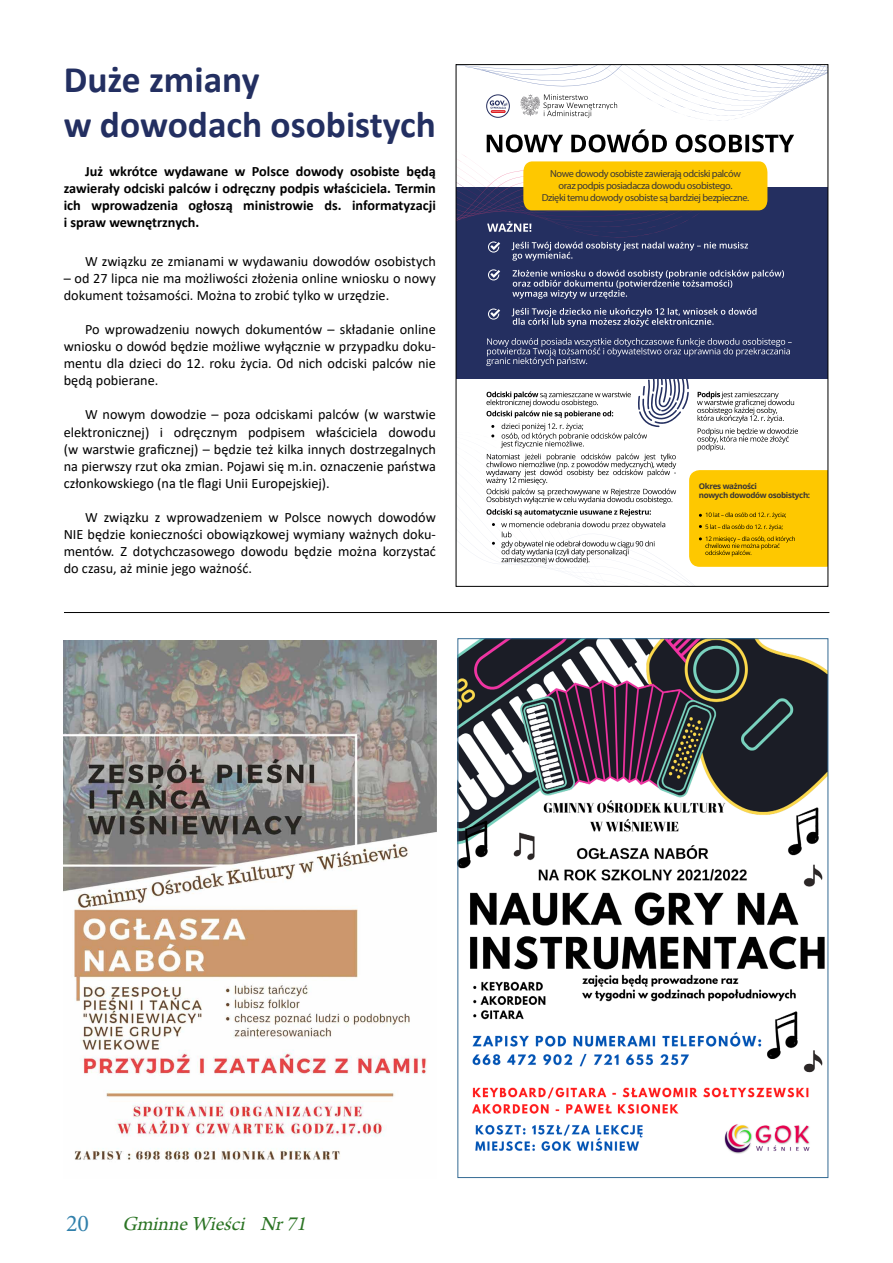
<style>
.page{position:relative;width:893px;height:1263px;background:#fff}
.page>*{position:absolute;margin:0;border:0;box-sizing:border-box;transform-origin:0 0}
.t1{font:700 37.5px/45px "Calibri";color:#232f61}
.t2{font:24px "Minion Pro";color:#3180ab}
.t3{font:italic 21px "Arno Pro";color:#2c7525}
.t4{font:14.25px/17.1px "Calibri";color:#000;text-align:justify}
.t5{font:700 14.25px/17.1px "Calibri";color:#000;text-align:justify}
.t6{font:10.2px/12px "Open Sans";letter-spacing:-.04em;color:#3b3735;text-align:center}
.t7{font:700 7.95px/9.6px "Open Sans";letter-spacing:-.04em;color:#3b3735}
</style>
<div class="page">
<img style="left:460px;top:640px;width:366px;height:514px">
<img style="left:64px;top:640px;width:373px;height:520px">
<div style="left:456px;top:187px;width:372px;height:192px;background:#242f60"></div>
<svg style="left:462px;top:338px;width:364px;height:244px"></svg>
<svg style="left:458px;top:66px;width:368px;height:261px"></svg>
<hr style="left:64px;top:612px;width:765px;height:1px;background:#000">
<h1 class="t1" style="left:64px;top:56px;width:374px">Duże zmiany<br>w dowodach osobistych</h1>
<p class="t5" style="left:64px;top:162px;width:374px;text-indent:21px">Już wkrótce wydawane w Polsce dowody osobiste będą zawierały odciski palców i odręczny podpis właściciela. Termin ich wprowadzenia ogłoszą ministrowie ds. informatyzacji i spraw wewnętrznych.</p>
<p class="t4" style="left:85px;top:252px;width:352px">W związku ze zmianami w wydawaniu dowodów osobistych</p>
<p class="t4" style="left:64px;top:269px;width:374px">– od 27 lipca nie ma możliwości złożenia online wniosku o nowy dokument tożsamości. Można to zrobić tylko w urzędzie.</p>
<p class="t4" style="left:64px;top:320px;width:374px;text-indent:21px">Po wprowadzeniu nowych dokumentów – składanie online wniosku o dowód będzie możliwe wyłącznie w przypadku doku&shy;mentu dla dzieci do 12. roku życia. Od nich odciski palców nie będą pobierane.</p>
<p class="t4" style="left:64px;top:406px;width:374px;text-indent:21px">W nowym dowodzie – poza odciskami palców (w warstwie elektronicznej) i odręcznym podpisem właściciela dowodu (w warstwie graficznej) – będzie też kilka innych dostrzegalnych na pierwszy rzut oka zmian. Pojawi się m.in. oznaczenie państwa członkowskiego (na tle flagi Unii Europejskiej).</p>
<p class="t4" style="left:64px;top:508px;width:374px;text-indent:21px">W związku z wprowadzeniem w Polsce nowych dowodów NIE będzie konieczności obowiązkowej wymiany ważnych doku&shy;mentów. Z dotychczasowego dowodu będzie można korzystać do czasu, aż minie jego ważność.</p>
<p class="t6" style="left:542px;top:167px;width:209px">Nowe dowody osobiste zawierają odciski palców oraz podpis posiadacza dowodu osobistego.<br>Dzięki temu dowody osobiste są bardziej bezpieczne.</p>
<p class="t7" style="left:699px;top:481px;width:113px">Okres ważności<br>nowych dowodów osobistych:</p>
<h2 class="t2" style="left:66px;top:1207px;width:25px">20</h2>
<h3 class="t3" style="left:122px;top:1212px;width:191px">GminneWieści Nr71</h3>
</div>
